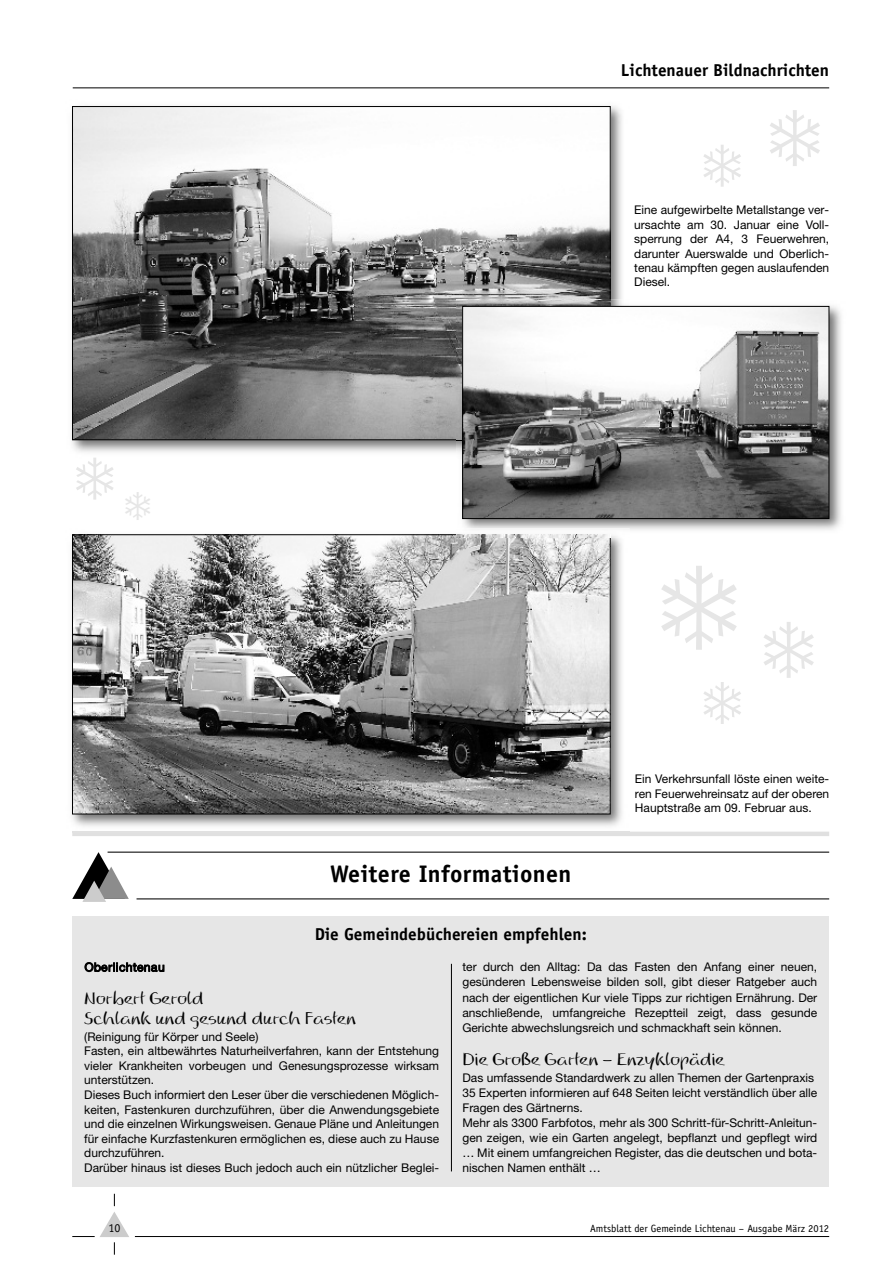
<style>
.page{position:relative;width:893px;height:1263px;background:#fff}
.page>*{position:absolute;margin:0;border:0;box-sizing:border-box;transform-origin:0 0}
.t1{font:700 24px "Officina Sans";letter-spacing:.015em;color:#000}
.t2{font:700 17.25px "Officina Sans";color:#000}
.t3{font:16.5px/20px "Read My Hand LL";color:#000}
.t4{font:12px/15px "Helvetica Neue";color:#000;text-align:justify}
.t5{font:12px "Helvetica Neue";letter-spacing:.035em;color:#000}
.t6{font:12px "Officina Sans";color:#000}
.t7{font:10.5px "Officina Sans";color:#000}
</style>
<div class="page">
<div style="left:72px;top:916px;width:757px;height:270px;background:#e6e6e6"></div>
<hr style="left:135px;top:1236px;width:694px;height:1px;background:#000">
<svg style="left:72px;top:1194px;width:57px;height:61px"></svg>
<hr style="left:72px;top:832px;width:757px;height:4px;background:#e0e0e0">
<hr style="left:108px;top:852px;width:721px;height:1px;background:#000">
<hr style="left:137px;top:898px;width:692px;height:1px;background:#000">
<svg style="left:72px;top:852px;width:57px;height:50px"></svg>
<hr style="left:73px;top:88px;width:756px;height:1px;background:#000">
<img style="left:72px;top:105px;width:550px;height:347px">
<img style="left:74px;top:108px;width:534px;height:330px">
<img style="left:71px;top:538px;width:558px;height:294px">
<img style="left:74px;top:536px;width:534px;height:276px">
<img style="left:462px;top:305px;width:379px;height:225px">
<img style="left:456px;top:299px;width:173px;height:159px">
<img style="left:462px;top:528px;width:167px;height:10px">
<img style="left:456px;top:534px;width:154px;height:1px">
<img style="left:456px;top:535px;width:154px;height:3px">
<img style="left:464px;top:308px;width:363px;height:209px">
<div style="left:462px;top:306px;width:367px;height:213px;border:1px solid #000"></div>
<hr style="left:451px;top:964px;width:1px;height:207px;background:#000">
<h2 class="t2" style="left:621px;top:64px;width:210px">Lichtenauer Bildnachrichten</h2>
<p class="t4" style="left:634px;top:204px;width:196px;line-height:14.4px">Eine aufgewirbelte Metallstange ver&shy;ursachte am 30. Januar eine Voll&shy;sperrung der A4, 3 Feuerwehren, darunter Auerswalde und Oberlich&shy;tenau kämpften gegen auslaufenden Diesel.</p>
<h1 class="t1" style="left:330px;top:864px;width:243px">Weitere Informationen</h1>
<h2 class="t2" style="left:315px;top:928px;width:274px">Die Gemeindebüchereien empfehlen:</h2>
<p class="t4" style="left:635px;top:773px;width:196px;line-height:14.4px">Ein Verkehrsunfall löste einen weite&shy;ren Feuerwehreinsatz auf der oberen Hauptstraße am 09. Februar aus.</p>
<p class="t5" style="left:85px;top:963px;width:82px">Oberlichtenau</p>
<h3 class="t3" style="left:84px;top:989px;width:273px">Norbert Gerold<br>Schlank und gesund durch Fasten</h3>
<p class="t4" style="left:84px;top:1030px;width:356px;line-height:14.5px;text-align:left">(Reinigung für Körper und Seele)<br>Fasten, ein altbewährtes Naturheilverfahren, kann der Entstehung vieler Krankheiten vorbeugen und Genesungsprozesse wirksam unterstützen.<br>Dieses Buch informiert den Leser über die verschiedenen Möglich&shy;keiten, Fastenkuren durchzuführen, über die Anwendungsgebiete und die einzelnen Wirkungsweisen. Genaue Pläne und Anleitungen für einfache Kurzfastenkuren ermöglichen es, diese auch zu Hause durchzuführen.<br>Darüber hinaus ist dieses Buch jedoch auch ein nützlicher Beglei-</p>
<p class="t4" style="left:462px;top:961px;width:356px">ter durch den Alltag: Da das Fasten den Anfang einer neuen, gesünderen Lebensweise bilden soll, gibt dieser Ratgeber auch nach der eigentlichen Kur viele Tipps zur richtigen Ernährung. Der anschließende, umfangreiche Rezeptteil zeigt, dass gesunde Gerichte abwechslungsreich und schmackhaft sein können.</p>
<h3 class="t3" style="left:462px;top:1049px;width:264px">Die Große Garten – Enzyklopädie</h3>
<p class="t4" style="left:462px;top:1071px;width:356px;text-align:left">Das umfassende Standardwerk zu allen Themen der Gartenpraxis 35 Experten informieren auf 648 Seiten leicht verständlich über alle Fragen des Gärtnerns.<br>Mehr als 3300 Farbfotos, mehr als 300 Schritt-für-Schritt-Anleitun&shy;gen zeigen, wie ein Garten angelegt, bepflanzt und gepflegt wird … Mit einem umfangreichen Register, das die deutschen und bota&shy;nischen Namen enthält …</p>
<p class="t6" style="left:108px;top:1223px;width:13px">10</p>
<p class="t7" style="left:590px;top:1224px;width:241px">Amtsblatt der Gemeinde Lichtenau – Ausgabe März 2012</p>
</div>
